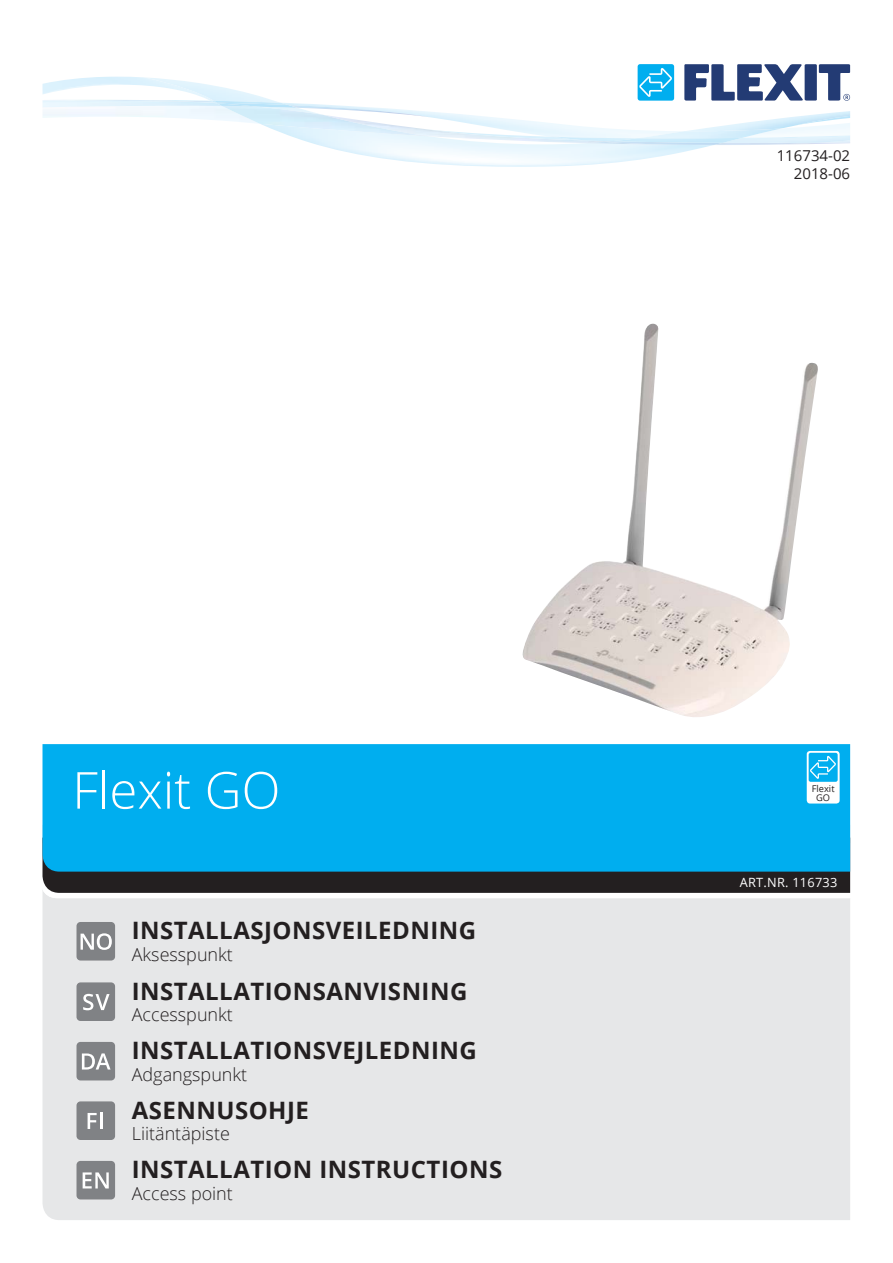
<style>
.page{position:relative;width:893px;height:1263px;background:#fff}
.page>*{position:absolute;margin:0;border:0;box-sizing:border-box;transform-origin:0 0}
.t1{font:300 51px "Open Sans";color:#fff}
.t2{font:700 24px "Open Sans";letter-spacing:.02em;color:#231f20}
.t3{font:300 18px "Open Sans";color:#231f20}
.t4{font:15px/18px "Open Sans";color:#231f20;text-align:right}
.t5{font:12.75px "Open Sans";letter-spacing:.02em;color:#fff}
.t6{font:9.3px/9.3px "Open Sans";color:#231f20;text-align:center}
</style>
<div class="page">
<div style="left:42px;top:898px;width:808px;height:322px;background:#e6e7e8"></div>
<svg style="left:42px;top:838px;width:809px;height:60px"></svg>
<div style="left:42px;top:744px;width:808px;height:128px;background:#00aeef"></div>
<img style="left:42px;top:77px;width:102px;height:17px">
<img style="left:144px;top:77px;width:569px;height:90px">
<img style="left:43px;top:100px;width:807px;height:44px">
<img style="left:63px;top:100px;width:755px;height:45px">
<img style="left:604px;top:143px;width:119px;height:2px">
<img style="left:42px;top:101px;width:180px;height:6px">
<svg style="left:200px;top:101px;width:21px;height:4px"></svg>
<img style="left:218px;top:103px;width:40px;height:4px">
<img style="left:423px;top:129px;width:427px;height:14px">
<img style="left:551px;top:135px;width:299px;height:8px">
<img style="left:611px;top:138px;width:131px;height:5px">
<svg style="left:684px;top:64px;width:166px;height:37px"></svg>
<div style="left:638px;top:64px;width:36px;height:37px;background:#00aeef;border-radius:2px"></div>
<svg style="left:639px;top:68px;width:33px;height:29px"></svg>
<div style="left:807px;top:751px;width:32px;height:53px;background:#fff;border-radius:3px"></div>
<div style="left:809px;top:753px;width:29px;height:29px;background:#00aeef;border-radius:2px"></div>
<svg style="left:810px;top:756px;width:26px;height:23px"></svg>
<div style="left:77px;top:922px;width:38px;height:39px;background:#808285;border-radius:4px"></div>
<svg style="left:81px;top:933px;width:31px;height:17px"></svg>
<div style="left:77px;top:982px;width:38px;height:39px;background:#808285;border-radius:4px"></div>
<svg style="left:83px;top:994px;width:27px;height:16px"></svg>
<div style="left:77px;top:1042px;width:38px;height:38px;background:#808285;border-radius:4px"></div>
<svg style="left:82px;top:1053px;width:29px;height:17px"></svg>
<div style="left:77px;top:1101px;width:38px;height:39px;background:#808285;border-radius:4px"></div>
<svg style="left:88px;top:1113px;width:9px;height:16px"></svg>
<hr style="left:100px;top:1113px;width:3px;height:16px;background:#fff">
<div style="left:77px;top:1161px;width:38px;height:38px;background:#808285;border-radius:4px"></div>
<svg style="left:83px;top:1172px;width:26px;height:16px"></svg>
<img style="left:522px;top:324px;width:296px;height:393px">
<h1 class="t1" style="left:72px;top:754px;width:210px">Flexit GO</h1>
<p class="t2" style="left:132px;top:913px;width:346px">INSTALLASJONSVEILEDNING</p>
<p class="t3" style="left:132px;top:941px;width:103px">Aksesspunkt</p>
<p class="t2" style="left:132px;top:974px;width:337px">INSTALLATIONSANVISNING</p>
<p class="t3" style="left:132px;top:1002px;width:103px">Accesspunkt</p>
<p class="t2" style="left:132px;top:1033px;width:346px">INSTALLATIONSVEJLEDNING</p>
<p class="t3" style="left:132px;top:1061px;width:117px">Adgangspunkt</p>
<p class="t2" style="left:132px;top:1093px;width:179px">ASENNUSOHJE</p>
<p class="t3" style="left:132px;top:1121px;width:100px">Liitäntäpiste</p>
<p class="t2" style="left:132px;top:1152px;width:372px">INSTALLATION INSTRUCTIONS</p>
<p class="t3" style="left:132px;top:1180px;width:103px">Access point</p>
<p class="t4" style="left:777px;top:146px;width:75px">116734-02<br>2018-06</p>
<p class="t6" style="left:812px;top:783px;width:24px">Flexit<br>GO</p>
<p class="t5" style="left:740px;top:873px;width:99px">ART.NR. 116733</p>
</div>
